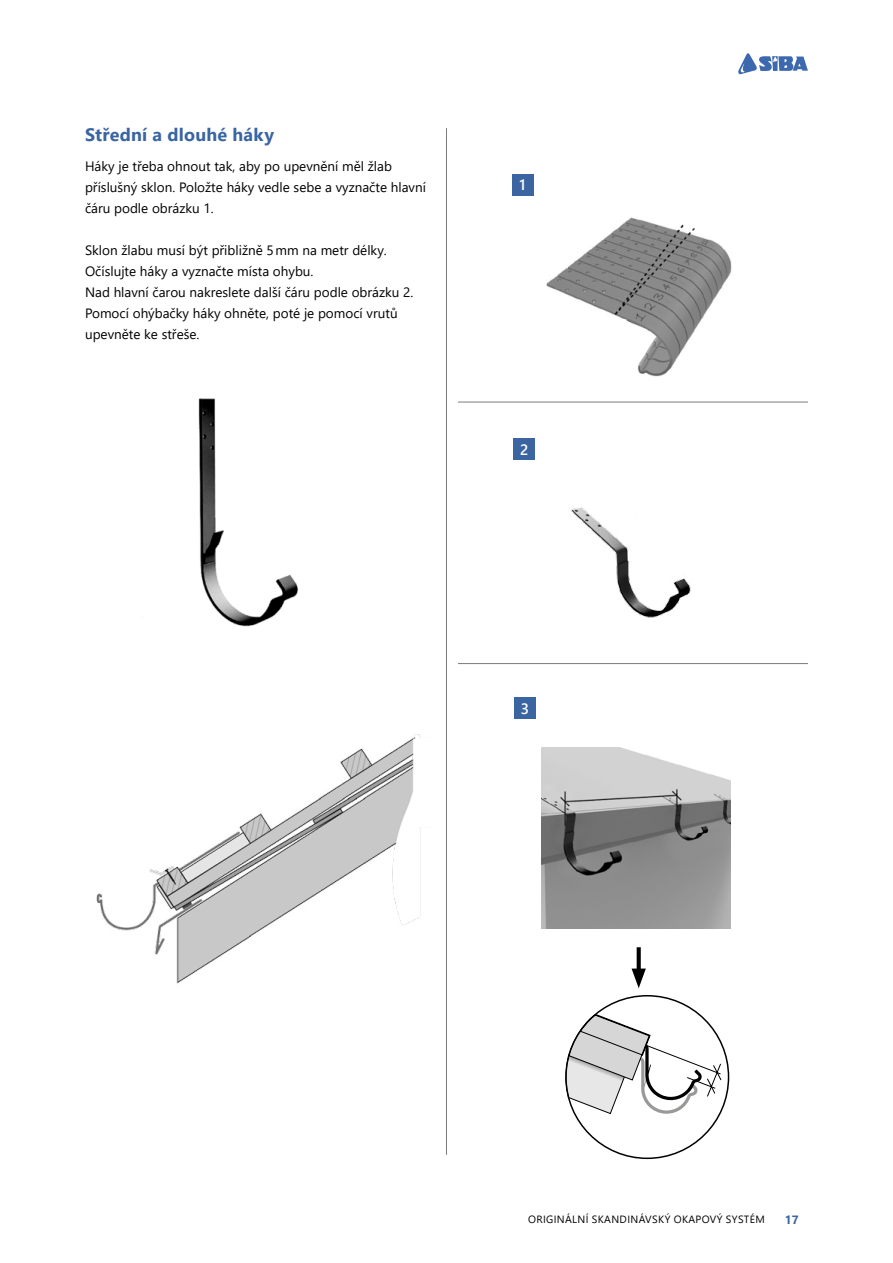
<style>
.page{position:relative;width:893px;height:1263px;background:#fff}
.page>*{position:absolute;margin:0;border:0;box-sizing:border-box;transform-origin:0 0}
.t1{font:700 18px "Segoe UI";letter-spacing:.01em;color:#3a65a1}
.t2{font:600 15px "Segoe UI";color:#fff}
.t3{font:13.5px/21px "Segoe UI";color:#000}
.t4{font:700 12px "Segoe UI";color:#3a65a1}
.t5{font:10.5px "Segoe UI";letter-spacing:.035em;color:#000}
</style>
<div class="page">
<img style="left:541px;top:747px;width:189px;height:181px">
<svg style="left:637px;top:947px;width:4px;height:21px"></svg>
<svg style="left:632px;top:968px;width:14px;height:20px"></svg>
<img style="left:546px;top:217px;width:186px;height:160px">
<img style="left:500px;top:438px;width:257px;height:227px">
<div style="left:512px;top:174px;width:21px;height:21px;background:#3a65a1"></div>
<div style="left:514px;top:439px;width:21px;height:21px;background:#3a65a1"></div>
<div style="left:514px;top:698px;width:22px;height:21px;background:#3a65a1"></div>
<hr style="left:446px;top:128px;width:1px;height:1027px;background:#7c7c7c">
<hr style="left:458px;top:402px;width:350px;height:1px;background:#7c7c7c">
<hr style="left:458px;top:663px;width:350px;height:1px;background:#7c7c7c">
<img style="left:198px;top:399px;width:101px;height:228px">
<svg style="left:566px;top:1014px;width:156px;height:100px"></svg>
<img style="left:96px;top:734px;width:325px;height:250px">
<svg style="left:738px;top:53px;width:70px;height:21px"></svg>
<h1 class="t1" style="left:85px;top:117px;width:190px">Střední a dlouhé háky</h1>
<p class="t3" style="left:85px;top:154px;width:342px">Háky je třeba ohnout tak, aby po upevnění měl žlab příslušný sklon. Položte háky vedle sebe a vyznačte hlavní čáru podle obrázku 1.</p>
<p class="t3" style="left:85px;top:238px;width:330px">Sklon žlabu musí být přibližně 5mm na metr délky.<br>Očíslujte háky a vyznačte místa ohybu.<br>Nad hlavní čarou nakreslete další čáru podle obrázku 2.<br>Pomocí ohýbačky háky ohněte, poté je pomocí vrutů upevněte ke střeše.</p>
<p class="t2" style="left:519px;top:171px;width:8px">1</p>
<p class="t2" style="left:520px;top:435px;width:10px">2</p>
<p class="t2" style="left:521px;top:694px;width:10px">3</p>
<p class="t5" style="left:528px;top:1209px;width:238px">ORIGINÁLNÍ Skan dinávský OKAPOVÝ SYSTÉM</p>
<p class="t4" style="left:785px;top:1208px;width:15px">17</p>
</div>
